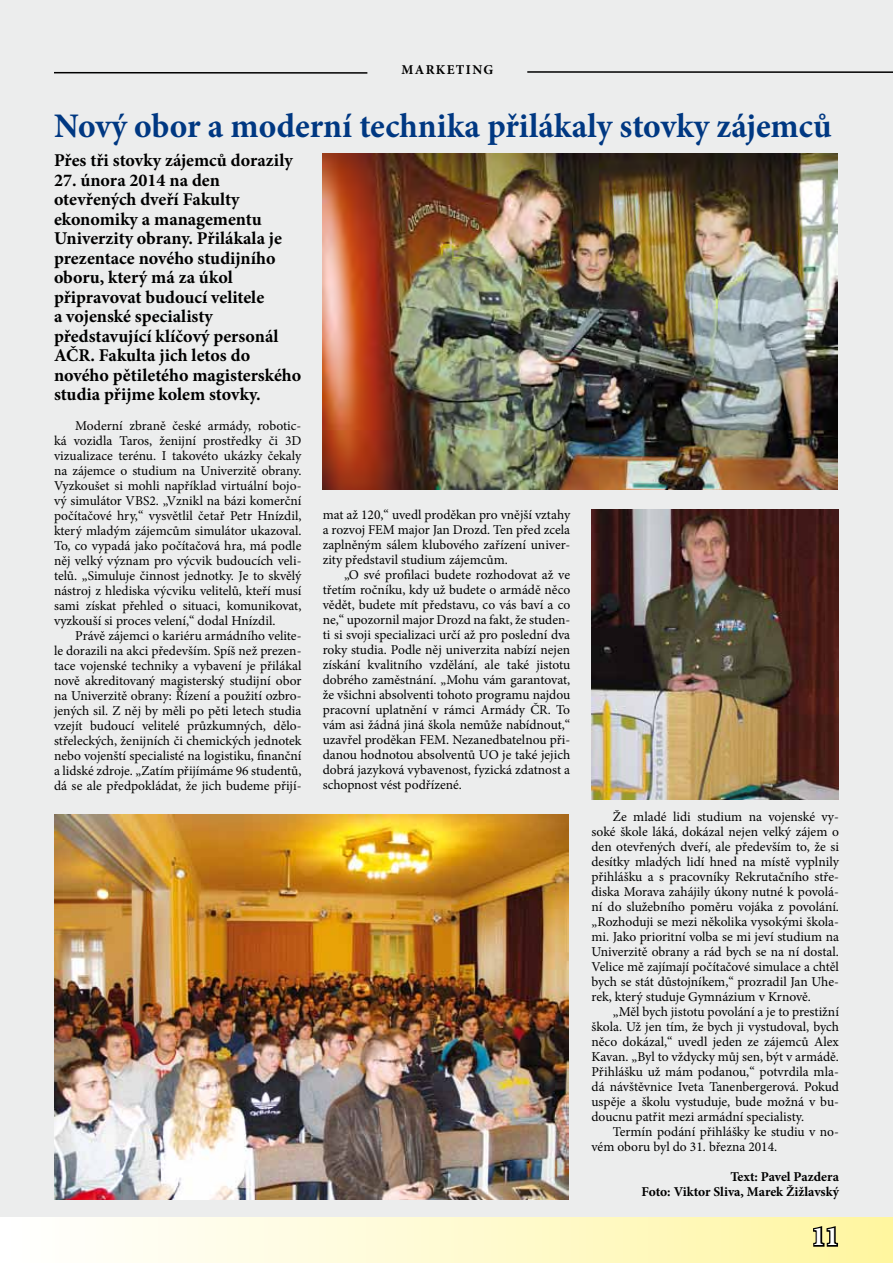
<style>
.page{position:relative;width:893px;height:1263px;background:#fff}
.page>*{position:absolute;margin:0;border:0;box-sizing:border-box;transform-origin:0 0}
.t1{font:700 34.5px "Minion Pro";color:#003882}
.t2{font:700 27px "Minion Pro";color:#fff}
.t3{font:700 18px/19.5px "Minion Pro";color:#000}
.t4{font:13.5px/15px "Minion Pro";color:#000;text-align:justify}
.t5{font:700 13.5px/15px "Minion Pro";letter-spacing:-.005em;color:#000;text-align:right}
.t6{font:700 13.5px "Minion Pro";letter-spacing:.1em;color:#000}
</style>
<div class="page">
<div style="left:0;top:0;width:893px;height:1231px;background:#eceded"></div>
<div style="left:0;top:1218px;width:893px;height:45px;background:linear-gradient(to right,#fff,#fff6a2)"></div>
<svg style="left:811px;top:1224px;width:28px;height:24px"></svg>
<hr style="left:54px;top:72px;width:313px;height:2px;background:#000">
<hr style="left:527px;top:71px;width:366px;height:2px;background:#000">
<img style="left:323px;top:153px;width:514px;height:337px">
<img style="left:54px;top:814px;width:514px;height:385px">
<img style="left:591px;top:509px;width:247px;height:290px">
<p class="t6" style="left:401px;top:60px;width:93px">MARKETING</p>
<h1 class="t1" style="left:54px;top:101px;width:779px">Nový obor a moderní technika přilákaly stovky zájemců</h1>
<h3 class="t3" style="left:54px;top:150px;width:240px">Přes tři stovky zájemců dorazily</h3>
<p class="t3" style="left:54px;top:170px;width:249px">27. února 2014 na den otevřených dveří Fakulty ekonomiky a managementu<br>Univerzity obrany. Přilákala je prezentace nového studijního oboru, který má za úkol připravovat budoucí velitele<br>a vojenské specialisty představující klíčový personál<br>AČR. Fakulta jich letos do nového pětiletého magisterského studia přijme kolem stovky.</p>
<p class="t4" style="left:54px;top:418px;width:249px;text-indent:21px">Moderní zbraně české armády, robotic&shy;ká vozidla Taros, ženijní prostředky či 3D vizualizace terénu. I takovéto ukázky čekaly na zájemce o studium na Univerzitě obrany.<br>Vyzkoušet si mohli například virtuální bojo&shy;vý simulátor VBS2. „Vznikl na bázi komerční počítačové hry,“ vysvětlil četař Petr Hnízdil, který mladým zájemcům simulátor ukazoval.<br>To, co vypadá jako počítačová hra, má podle něj velký význam pro výcvik budoucích veli&shy;telů. „Simuluje činnost jednotky. Je to skvělý nástroj z hlediska výcviku velitelů, kteří musí sami získat přehled o situaci, komunikovat, vyzkouší si proces velení,“ dodal Hnízdil.</p>
<p class="t4" style="left:54px;top:628px;width:249px;text-indent:21px">Právě zájemci o kariéru armádního velite&shy;le dorazili na akci především. Spíš než prezen&shy;tace vojenské techniky a vybavení je přilákal nově akreditovaný magisterský studijní obor na Univerzitě obrany: Řízení a použití ozbro&shy;jených sil. Z něj by měli po pěti letech studia vzejít budoucí velitelé průzkumných, dělo&shy;střeleckých, ženijních či chemických jednotek nebo vojenští specialisté na logistiku, finanční a lidské zdroje. „Zatím přijímáme 96 studentů, dá se ale předpokládat, že jich budeme přijí-</p>
<p class="t4" style="left:323px;top:507px;width:249px">mat až 120,“ uvedl proděkan pro vnější vztahy a rozvoj FEM major Jan Drozd. Ten před zcela zaplněným sálem klubového zařízení univer&shy;zity představil studium zájemcům.</p>
<p class="t4" style="left:323px;top:567px;width:249px;text-indent:21px">„O své profilaci budete rozhodovat až ve třetím ročníku, kdy už budete o armádě něco vědět, budete mít představu, co vás baví a co ne,“ upozornil major Drozd na fakt, že studen&shy;ti si svoji specializaci určí až pro poslední dva roky studia. Podle něj univerzita nabízí nejen získání kvalitního vzdělání, ale také jistotu dobrého zaměstnání. „Mohu vám garantovat, že všichni absolventi tohoto programu najdou pracovní uplatnění v rámci Armády ČR. To vám asi žádná jiná škola nemůže nabídnout,“ uzavřel proděkan FEM. Nezanedbatelnou při&shy;danou hodnotou absolventů UO je také jejich dobrá jazyková vybavenost, fyzická zdatnost a schopnost vést podřízené.</p>
<p class="t4" style="left:591px;top:809px;width:249px;text-indent:21px">Že mladé lidi studium na vojenské vy&shy;soké škole láká, dokázal nejen velký zájem o den otevřených dveří, ale především to, že si desítky mladých lidí hned na místě vyplnily přihlášku a s pracovníky Rekrutačního stře&shy;diska Morava zahájily úkony nutné k povolá&shy;ní do služebního poměru vojáka z povolání. „Rozhoduji se mezi několika vysokými škola&shy;mi. Jako prioritní volba se mi jeví studium na Univerzitě obrany a rád bych se na ní dostal.<br>Velice mě zajímají počítačové simulace a chtěl bych se stát důstojníkem,“ prozradil Jan Uhe&shy;rek, který studuje Gymnázium v Krnově.</p>
<p class="t4" style="left:591px;top:1004px;width:249px;text-indent:21px">„Měl bych jistotu povolání a je to prestižní škola. Už jen tím, že bych ji vystudoval, bych něco dokázal,“ uvedl jeden ze zájemců Alex Kavan. „Byl to vždycky můj sen, být v armádě.<br>Přihlášku už mám podanou,“ potvrdila mla&shy;dá návštěvnice Iveta Tanenbergerová. Pokud uspěje a školu vystuduje, bude možná v bu&shy;doucnu patřit mezi armádní specialisty.</p>
<p class="t4" style="left:591px;top:1124px;width:249px;text-indent:21px">Termín podání přihlášky ke studiu v no&shy;vém oboru byl do 31. března 2014.</p>
<p class="t5" style="left:642px;top:1169px;width:199px">Text: Pavel Pazdera<br>Foto: Viktor Sliva, Marek Žižlavský</p>
<h2 class="t2" style="left:812px;top:1217px;width:28px">11</h2>
</div>
